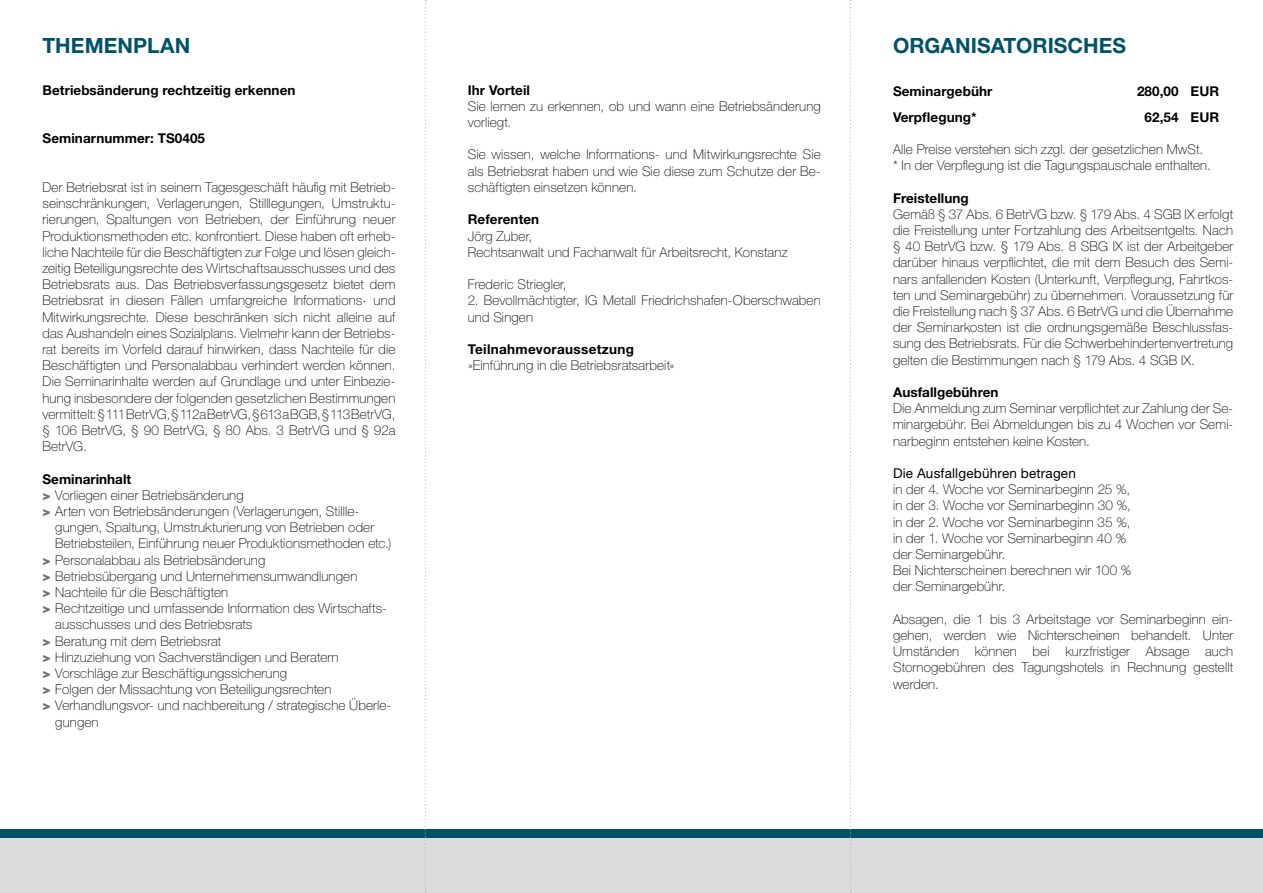
<style>
.page{position:relative;width:1263px;height:893px;background:#fff}
.page>*{position:absolute;margin:0;border:0;box-sizing:border-box;transform-origin:0 0}
.t1{font:700 21px "Helvetica Neue LT Std";letter-spacing:.005em;color:#005269}
.t2{font:100 13.5px/16.2px "Helvetica Neue LT Std";letter-spacing:.01em;color:#000;text-align:justify}
.t3{font:700 13.5px "Helvetica Neue LT Std";letter-spacing:.005em;color:#000}
.t4{font:13.5px "Helvetica Neue LT Std";letter-spacing:.015em;color:#000}
.s1{font-weight:900;color:#707172}
</style>
<div class="page">
<div style="left:0;top:831px;width:1263px;height:62px;background:#dadcdd"></div>
<div style="left:0;top:829px;width:1263px;height:9px;background:#005269"></div>
<svg style="left:425px;top:0;width:1px;height:893px"></svg>
<svg style="left:850px;top:0;width:1px;height:893px"></svg>
<h1 class="t1" style="left:43px;top:33px;width:149px">THEMENPLAN</h1>
<h1 class="t1" style="left:893px;top:33px;width:235px">ORGANISATORISCHES</h1>
<p class="t3" style="left:43px;top:82px;width:254px">Betriebsänderung rechtzeitig erkennen</p>
<p class="t3" style="left:43px;top:130px;width:164px">Seminarnummer: TS0405</p>
<p class="t2" style="left:43px;top:179px;width:354px">Der Betriebsrat ist in seinem Tagesgeschäft häufig mit Betrieb&shy;seinschränkungen, Verlagerungen, Stilllegungen, Umstruktu&shy;rierungen, Spaltungen von Betrieben, der Einführung neuer Produktionsmethoden etc. konfrontiert. Diese haben oft erheb&shy;liche Nachteile für die Beschäftigten zur Folge und lösen gleich&shy;zeitig Beteiligungsrechte des Wirtschaftsausschusses und des Betriebsrats aus. Das Betriebsverfassungsgesetz bietet dem Betriebsrat in diesen Fällen umfangreiche Informations- und Mitwirkungsrechte. Diese beschränken sich nicht alleine auf das Aushandeln eines Sozialplans. Vielmehr kann der Betriebs&shy;rat bereits im Vorfeld darauf hinwirken, dass Nachteile für die Beschäftigten und Personalabbau verhindert werden können.<br>Die Seminarinhalte werden auf Grundlage und unter Einbezie&shy;hung insbesondere der folgenden gesetzlichen Bestimmungen vermittelt: § 111 BetrVG, § 112a BetrVG, § 613 a BGB, § 113 BetrVG, § 106 BetrVG, § 90 BetrVG, § 80 Abs. 3 BetrVG und § 92a BetrVG.</p>
<p class="t3" style="left:43px;top:470px;width:90px">Seminarinhalt</p>
<p class="t2" style="left:43px;top:487px;width:203px"><span class="s1">&gt;</span> Vorliegen einer Betriebsänderung</p>
<p class="t2" style="left:43px;top:503px;width:318px"><span class="s1">&gt;</span> Arten von Betriebsänderungen (Verlagerungen, Stillle-</p>
<p class="t2" style="left:55px;top:519px;width:320px">gungen, Spaltung, Umstrukturierung von Betrieben oder</p>
<p class="t2" style="left:55px;top:535px;width:338px">Betriebsteilen, Einführung neuer Produktionsmethoden etc.)</p>
<p class="t2" style="left:43px;top:552px;width:224px"><span class="s1">&gt;</span> Personalabbau als Betriebsänderung</p>
<p class="t2" style="left:43px;top:568px;width:316px"><span class="s1">&gt;</span> Betriebsübergang und Unternehmensumwandlungen</p>
<p class="t2" style="left:43px;top:584px;width:187px"><span class="s1">&gt;</span> Nachteile für die Beschäftigten</p>
<p class="t2" style="left:43px;top:600px;width:346px"><span class="s1">&gt;</span> Rechtzeitige und umfassende Information des Wirtschafts-</p>
<p class="t2" style="left:55px;top:616px;width:199px">ausschusses und des Betriebsrats</p>
<p class="t2" style="left:43px;top:633px;width:180px"><span class="s1">&gt;</span> Beratung mit dem Betriebsrat</p>
<p class="t2" style="left:43px;top:649px;width:298px"><span class="s1">&gt;</span> Hinzuziehung von Sachverständigen und Beratern</p>
<p class="t2" style="left:43px;top:665px;width:246px"><span class="s1">&gt;</span> Vorschläge zur Beschäftigungssicherung</p>
<p class="t2" style="left:43px;top:681px;width:290px"><span class="s1">&gt;</span> Folgen der Missachtung von Beteiligungsrechten</p>
<p class="t2" style="left:43px;top:697px;width:350px"><span class="s1">&gt;</span> Verhandlungsvor- und nachbereitung / strategische Überle-</p>
<p class="t2" style="left:55px;top:714px;width:45px">gungen</p>
<p class="t3" style="left:468px;top:82px;width:64px">Ihr Vorteil</p>
<p class="t2" style="left:468px;top:98px;width:354px">Sie lernen zu erkennen, ob und wann eine Betriebsänderung vorliegt.</p>
<p class="t2" style="left:468px;top:147px;width:354px">Sie wissen, welche Informations- und Mitwirkungsrechte Sie als Betriebsrat haben und wie Sie diese zum Schutze der Be&shy;schäftigten einsetzen können.</p>
<p class="t3" style="left:468px;top:211px;width:73px">Referenten</p>
<p class="t2" style="left:468px;top:228px;width:321px">Jörg Zuber,<br>Rechtsanwalt und Fachanwalt für Arbeitsrecht, Konstanz</p>
<p class="t2" style="left:468px;top:276px;width:100px">Frederic Striegler,</p>
<p class="t2" style="left:468px;top:292px;width:354px">2. Bevollmächtigter, IG Metall Friedrichshafen-Oberschwaben und Singen</p>
<p class="t3" style="left:468px;top:341px;width:168px">Teilnahmevoraussetzung</p>
<p class="t2" style="left:468px;top:357px;width:208px">»Einführung in die Betriebsratsarbeit«</p>
<p class="t3" style="left:893px;top:83px;width:101px">Seminargebühr</p>
<p class="t3" style="left:1137px;top:83px;width:84px">280,00 EUR</p>
<p class="t3" style="left:893px;top:108px;width:85px">Verpflegung*</p>
<p class="t3" style="left:1145px;top:108px;width:76px">62,54 EUR</p>
<p class="t2" style="left:893px;top:141px;width:319px">Alle Preise verstehen sich zzgl. der gesetzlichen MwSt. * In der Verpflegung ist die Tagungspauschale enthalten.</p>
<p class="t3" style="left:893px;top:189px;width:77px">Freistellung</p>
<p class="t2" style="left:893px;top:206px;width:342px">Gemäß § 37 Abs. 6 BetrVG bzw. § 179 Abs. 4 SGB IX erfolgt die Freistellung unter Fortzahlung des Arbeitsentgelts. Nach § 40 BetrVG bzw. § 179 Abs. 8 SBG IX ist der Arbeitgeber darüber hinaus verpflichtet, die mit dem Besuch des Semi&shy;nars anfallenden Kosten (Unterkunft, Verpflegung, Fahrtkos&shy;ten und Seminargebühr) zu übernehmen. Voraussetzung für die Freistellung nach § 37 Abs. 6 BetrVG und die Übernahme der Seminarkosten ist die ordnungsgemäße Beschlussfas&shy;sung des Betriebsrats. Für die Schwerbehindertenvertretung gelten die Bestimmungen nach § 179 Abs. 4 SGB IX.</p>
<p class="t3" style="left:893px;top:384px;width:107px">Ausfallgebühren</p>
<p class="t2" style="left:893px;top:400px;width:342px">Die Anmeldung zum Seminar verpflichtet zur Zahlung der Se&shy;minargebühr. Bei Abmeldungen bis zu 4 Wochen vor Semi&shy;narbeginn entstehen keine Kosten.</p>
<p class="t4" style="left:893px;top:465px;width:184px">Die Ausfallgebühren betragen</p>
<p class="t2" style="left:893px;top:481px;width:240px;text-align:left">in der 4. Woche vor Seminarbeginn 25 %, in der 3. Woche vor Seminarbeginn 30 %, in der 2. Woche vor Seminarbeginn 35 %, in der 1. Woche vor Seminarbeginn 40 % der Seminargebühr.<br>Bei Nichterscheinen berechnen wir 100 % der Seminargebühr.</p>
<p class="t2" style="left:893px;top:611px;width:342px">Absagen, die 1 bis 3 Arbeitstage vor Seminarbeginn ein&shy;gehen, werden wie Nichterscheinen behandelt. Unter Umständen können bei kurzfristiger Absage auch Stornogebühren des Tagungshotels in Rechnung gestellt werden.</p>
</div>
